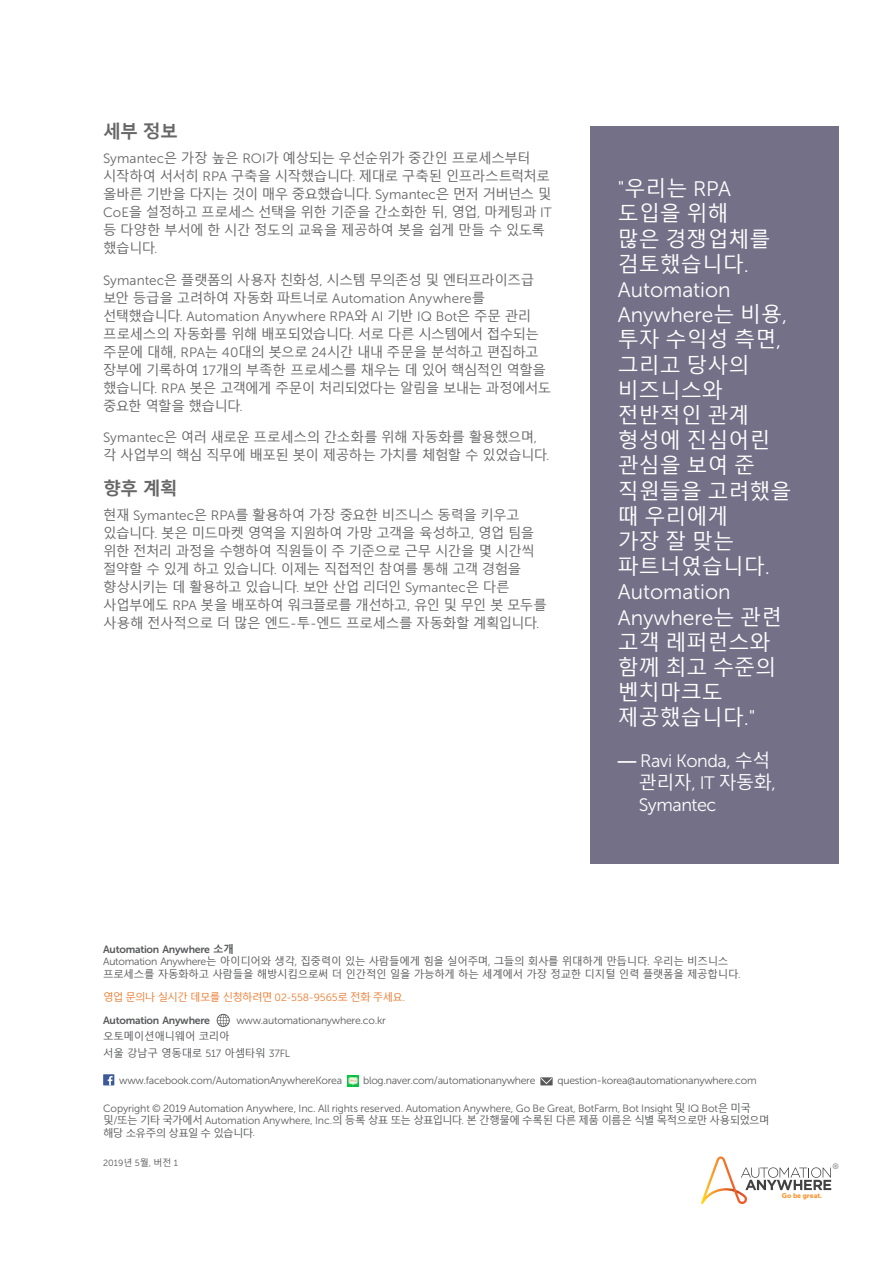
<style>
.page{position:relative;width:893px;height:1263px;background:#fff}
.page>*{position:absolute;margin:0;border:0;box-sizing:border-box;transform-origin:0 0}
.t1{font:21px/25.2px "Malgun Gothic";color:#fff}
.t2{font:21px/25.2px "Museo Sans 300";color:#fff}
.t3{font:18px "Museo Sans 300";letter-spacing:-.025em;color:#fff}
.t4{font:18px "Malgun Gothic";letter-spacing:-.025em;color:#fff}
.t5{font:700 18px "Malgun Gothic";letter-spacing:-.05em;color:#666}
.t6{font:13.5px/18px "Malgun Gothic";letter-spacing:-.045em;color:#666}
.t7{font:13.5px/18px "Museo Sans 300";letter-spacing:.01em;color:#666}
.t8{font:10.5px "Museo Sans 300";letter-spacing:-.025em;color:#58595b}
.t9{font:10.5px/12.6px "Malgun Gothic";letter-spacing:-.025em;color:#58595b}
.t10{font:10.5px/12.6px "Malgun Gothic";letter-spacing:-.06em;color:#58595b}
.t11{font:10.5px "Museo Sans 700";letter-spacing:-.025em;color:#58595b}
.t12{font:10.5px "Malgun Gothic";letter-spacing:-.07em;color:#ec7d31}
.t13{font:9px "Museo Sans 300";color:#58585a}
.t14{font:7.8px "Museo Sans 500";color:#808285}
.t15{font:6.75px "Museo Sans 900";color:#f89837}
.s1{font-family:"Museo Sans 300"}
.s2{font-family:"Malgun Gothic"}
.s3{font-family:"Malgun Gothic";font-weight:700}
</style>
<div class="page">
<svg style="left:701px;top:1156px;width:130px;height:48px"></svg>
<div style="left:591px;top:126px;width:248px;height:738px;background:#747087"></div>
<svg style="left:217px;top:1014px;width:13px;height:13px"></svg>
<div style="left:103px;top:1074px;width:11px;height:11px;background:#3c5a99"></div>
<svg style="left:108px;top:1076px;width:5px;height:9px"></svg>
<svg style="left:347px;top:1076px;width:11px;height:11px"></svg>
<svg style="left:540px;top:1077px;width:13px;height:8px"></svg>
<h2 class="t5" style="left:103px;top:121px;width:76px">세부 정보</h2>
<p class="t6" style="left:103px;top:150px;width:450px"><span class="s1">Symantec</span>은 가장 높은 <span class="s1">ROI</span>가 예상되는 우선순위가 중간인 프로세스부터 시작하여 서서히 <span class="s1">RPA</span> 구축을 시작했습니다<span class="s1">.</span> 제대로 구축된 인프라스트럭처로 올바른 기반을 다지는 것이 매우 중요했습니다<span class="s1">. Symantec</span>은 먼저 거버넌스 및 <span class="s1">CoE</span>을 설정하고 프로세스 선택을 위한 기준을 간소화한 뒤<span class="s1">,</span> 영업<span class="s1">,</span> 마케팅과 <span class="s1">IT </span>등 다양한 부서에 한 시간 정도의 교육을 제공하여 봇을 쉽게 만들 수 있도록 했습니다<span class="s1">.</span></p>
<p class="t6" style="left:103px;top:271px;width:432px"><span class="s1">Symantec</span>은 플랫폼의 사용자 친화성<span class="s1">,</span> 시스템 무의존성 및 엔터프라이즈급</p>
<p class="t7" style="left:103px;top:289px;width:430px"><span class="s2">보안 등급을 고려하여 자동화 파트너로</span> Automation Anywhere<span class="s2">를 선택했습니다</span>. Automation Anywhere RPA<span class="s2">와</span> AI <span class="s2">기반</span> IQ Bot<span class="s2">은 주문 관리</span></p>
<p class="t6" style="left:103px;top:325px;width:450px">프로세스의 자동화를 위해 배포되었습니다<span class="s1">.</span> 서로 다른 시스템에서 접수되는 주문에 대해<span class="s1">, RPA</span>는 <span class="s1">40</span>대의 봇으로 <span class="s1">24</span>시간 내내 주문을 분석하고 편집하고 장부에 기록하여 <span class="s1">17</span>개의 부족한 프로세스를 채우는 데 있어 핵심적인 역할을 했습니다<span class="s1">. RPA</span> 봇은 고객에게 주문이 처리되었다는 알림을 보내는 과정에서도 중요한 역할을 했습니다<span class="s1">.</span></p>
<p class="t6" style="left:103px;top:428px;width:448px"><span class="s1">Symantec</span>은 여러 새로운 프로세스의 간소화를 위해 자동화를 활용했으며<span class="s1">, </span>각 사업부의 핵심 직무에 배포된 봇이 제공하는 가치를 체험할 수 있었습니다<span class="s1">.</span></p>
<h2 class="t5" style="left:103px;top:478px;width:76px">향후 계획</h2>
<p class="t6" style="left:103px;top:506px;width:445px">현재 <span class="s1">Symantec</span>은 <span class="s1">RPA</span>를 활용하여 가장 중요한 비즈니스 동력을 키우고 있습니다<span class="s1">.</span> 봇은 미드마켓 영역을 지원하여 가망 고객을 육성하고<span class="s1">,</span> 영업 팀을 위한 전처리 과정을 수행하여 직원들이 주 기준으로 근무 시간을 몇 시간씩 절약할 수 있게 하고 있습니다<span class="s1">.</span> 이제는 직접적인 참여를 통해 고객 경험을 향상시키는 데 활용하고 있습니다<span class="s1">.</span> 보안 산업 리더인 <span class="s1">Symantec</span>은 다른 사업부에도 <span class="s1">RPA</span> 봇을 배포하여 워크플로를 개선하고<span class="s1">,</span> 유인 및 무인 봇 모두를 사용해 전사적으로 더 많은 엔드<span class="s1">-</span>투<span class="s1">-</span>엔드 프로세스를 자동화할 계획입니다<span class="s1">.</span></p>
<h1 class="t2" style="left:618px;top:177px;width:115px">"<span class="s2">우리는</span> RPA</h1>
<h1 class="t1" style="left:618px;top:202px;width:154px">도입을 위해 많은 경쟁업체를 검토했습니다<span class="s1">.</span></h1>
<h1 class="t2" style="left:618px;top:277px;width:171px">Automation<br>Anywhere<span class="s2">는 비용</span>,</h1>
<h1 class="t1" style="left:618px;top:328px;width:175px">투자 수익성 측면<span class="s1">, </span>그리고 당사의 비즈니스와 전반적인 관계 형성에 진심어린 관심을 보여 준 직원들을 고려했을 때 우리에게<br>가장 잘 맞는 파트너였습니다<span class="s1">.</span></h1>
<h1 class="t2" style="left:618px;top:580px;width:166px">Automation<br>Anywhere<span class="s2">는 관련</span></h1>
<h1 class="t1" style="left:618px;top:630px;width:160px">고객 레퍼런스와 함께 최고 수준의 벤치마크도 제공했습니다<span class="s1">."</span></h1>
<h2 class="t3" style="left:618px;top:751px;width:154px"><span class="s3">—</span> Ravi Konda, <span class="s2">수석</span></h2>
<h2 class="t4" style="left:639px;top:772px;width:139px">관리자<span class="s1">, IT</span> 자동화<span class="s1">,</span></h2>
<h2 class="t3" style="left:639px;top:795px;width:79px">Symantec</h2>
<p class="t11" style="left:103px;top:943px;width:132px">Automation Anywhere <span class="s3">소개</span></p>
<p class="t9" style="left:103px;top:955px;width:639px"><span class="s1">Automation Anywhere</span>는 아이디어와 생각, 집중력이 있는 사람들에게 힘을 실어주며, 그들의 회사를 위대하게 만듭니다<span class="s1">.</span> 우리는 비즈니스 프로세스를 자동화하고 사람들을 해방시킴으로써 더 인간적인 일을 가능하게 하는 세계에서 가장 정교한 디지털 인력 플랫폼을 제공합니다<span class="s1">.</span></p>
<p class="t12" style="left:103px;top:991px;width:304px">영업 문의나 실시간 데모를 신청하려면 <span class="s1">02-558-9565</span>로 전화 주세요<span class="s1">.</span></p>
<p class="t11" style="left:103px;top:1014px;width:108px">Automation Anywhere</p>
<p class="t8" style="left:236px;top:1015px;width:151px">www.automationanywhere.co.kr</p>
<p class="t9" style="left:103px;top:1028px;width:189px;line-height:16.5px">오토메이션애니웨어 코리아<br>서울 강남구 영동대로 <span class="s1">517</span> 아셈타워 <span class="s1">37FL</span></p>
<p class="t8" style="left:119px;top:1075px;width:224px">www.facebook.com/AutomationAnywhereKorea</p>
<p class="t8" style="left:363px;top:1075px;width:174px">blog.naver.com/automationanywhere</p>
<p class="t8" style="left:557px;top:1075px;width:201px">question-korea@automationanywhere.com</p>
<p class="t8" style="left:103px;top:1102px;width:649px">Copyright © 2019 Automation Anywhere, Inc. All rights reserved. Automation Anywhere, Go Be Great, BotFarm, Bot Insight <span class="s2">및</span> IQ Bot<span class="s2">은 미국</span></p>
<p class="t10" style="left:103px;top:1114px;width:668px">및<span class="s1">/</span>또는 기타 국가에서 <span class="s1">Automation Anywhere, Inc.</span>의 등록 상표 또는 상표입니다<span class="s1">.</span> 본 간행물에 수록된 다른 제품 이름은 식별 목적으로만 사용되었으며 해당 소유주의 상표일 수 있습니다<span class="s1">.</span></p>
<p class="t13" style="left:103px;top:1158px;width:76px">2019<span class="s2">년</span> 5<span class="s2">월</span>, <span class="s2">버전</span> 1</p>
<p class="t15" style="left:782px;top:1192px;width:42px">Go be great.</p>
<p class="t14" style="left:833px;top:1162px;width:8px">®</p>
</div>
